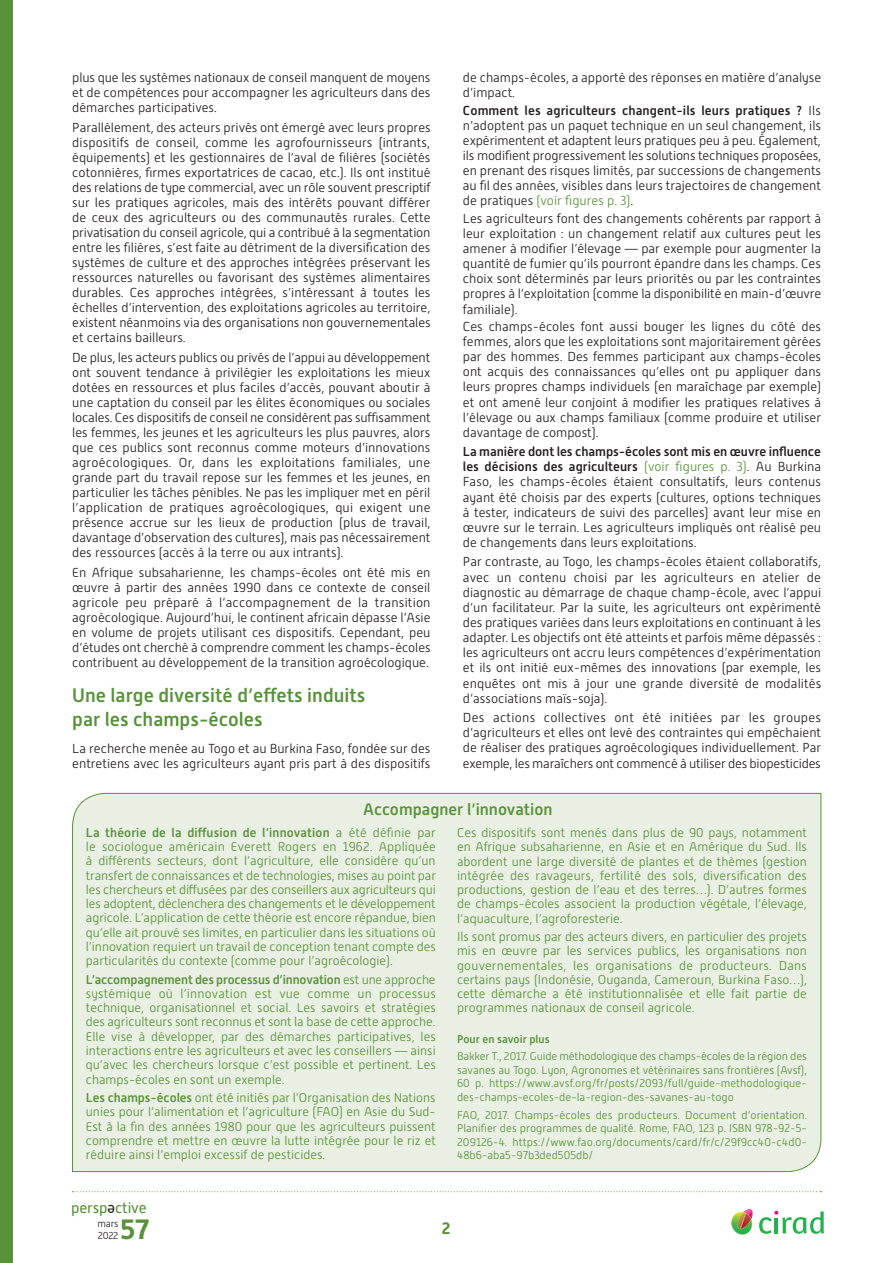
<style>
.page{position:relative;width:893px;height:1263px;background:#fff}
.page>*{position:absolute;margin:0;border:0;box-sizing:border-box;transform-origin:0 0}
.t1{font:700 27.9px "Alwyn New";color:#59923a}
.t2{font:500 19.5px/24px "Alwyn New";color:#59923a}
.t3{font:500 16.5px "Alwyn New";color:#59923a}
.t4{font:700 16.5px "Alwyn New";color:#59923a}
.t5{font:15.15px "Alwyn New";letter-spacing:-.01em;color:#59923a}
.t6{font:15.15px "Alwyn New";color:#231f20}
.t7{font:300 13.05px/15.1px "Alwyn New";color:#231f20;text-align:justify}
.t8{font:300 12.75px/14.2px "Alwyn New";color:#59923a;text-align:justify}
.t9{font:300 11.25px/13.5px "Alwyn New";color:#59923a;text-align:justify}
.t10{font:500 11.25px "Alwyn New";color:#59923a}
.t11{font:300 10.05px/12px "Alwyn New";letter-spacing:-.025em;color:#231f20}
.s1{font-weight:500}
.s2{color:#59923a}
</style>
<div class="page">
<svg style="left:72px;top:1191px;width:750px;height:1px"></svg>
<div style="left:0;top:0;width:13px;height:1263px;background:#59923a"></div>
<svg style="left:731px;top:1209px;width:22px;height:26px"></svg>
<svg style="left:759px;top:1211px;width:65px;height:23px"></svg>
<div style="left:72px;top:793px;width:749px;height:379px;background:#e9efe3"></div>
<p class="t7" style="left:463px;top:70px;width:360px">de champs-écoles, a apporté des réponses en matière d’analyse d’impact.</p>
<p class="t7" style="left:463px;top:103px;width:360px"><span class="s1">Comment les agriculteurs changent-ils leurs pratiques ?</span> Ils n’adoptent pas un paquet technique en un seul changement, ils expérimentent et adaptent leurs pratiques peu à peu. Également, ils modifient progressivement les solutions techniques proposées, en prenant des risques limités, par successions de changements au fil des années, visibles dans leurs trajectoires de changement de pratiques <span class="s2">(voir figures p. 3)</span>.</p>
<p class="t7" style="left:463px;top:211px;width:360px">Les agriculteurs font des changements cohérents par rapport à leur exploitation : un changement relatif aux cultures peut les amener à modifier l’élevage — par exemple pour augmenter la quantité de fumier qu’ils pourront épandre dans les champs. Ces choix sont déterminés par leurs priorités ou par les contraintes propres à l’exploitation (comme la disponibilité en main-d’œuvre familiale).</p>
<p class="t7" style="left:463px;top:319px;width:360px">Ces champs-écoles font aussi bouger les lignes du côté des femmes, alors que les exploitations sont majoritairement gérées par des hommes. Des femmes participant aux champs-écoles ont acquis des connaissances qu’elles ont pu appliquer dans leurs propres champs individuels (en maraîchage par exemple) et ont amené leur conjoint à modifier les pratiques relatives à l’élevage ou aux champs familiaux (comme produire et utiliser davantage de compost).</p>
<p class="t7" style="left:463px;top:444px;width:360px"><span class="s1">La manière dont les champs-écoles sont mis en œuvre influence les décisions des agriculteurs</span> <span class="s2">(voir figures p. 3)</span>. Au Burkina Faso, les champs-écoles étaient consultatifs, leurs contenus ayant été choisis par des experts (cultures, options techniques à tester, indicateurs de suivi des parcelles) avant leur mise en œuvre sur le terrain. Les agriculteurs impliqués ont réalisé peu de changements dans leurs exploitations.</p>
<p class="t7" style="left:463px;top:554px;width:360px">Par contraste, au Togo, les champs-écoles étaient collaboratifs, avec un contenu choisi par les agriculteurs en atelier de diagnostic au démarrage de chaque champ-école, avec l’appui d’un facilitateur. Par la suite, les agriculteurs ont expérimenté des pratiques variées dans leurs exploitations en continuant à les adapter. Les objectifs ont été atteints et parfois même dépassés : les agriculteurs ont accru leurs compétences d’expérimentation et ils ont initié eux-mêmes des innovations (par exemple, les enquêtes ont mis à jour une grande diversité de modalités d’associations maïs-soja).</p>
<p class="t7" style="left:463px;top:710px;width:360px">Des actions collectives ont été initiées par les groupes d’agriculteurs et elles ont levé des contraintes qui empêchaient de réaliser des pratiques agroécologiques individuellement. Par exemple, les maraîchers ont commencé à utiliser des biopesticides</p>
<p class="t3" style="left:363px;top:799px;width:191px">Accompagner l’innovation</p>
<p class="t8" style="left:86px;top:825px;width:352px"><span class="s1">La théorie de la diffusion de l’innovation</span> a été définie par le sociologue américain Everett Rogers en 1962. Appliquée à différents secteurs, dont l’agriculture, elle considère qu’un transfert de connaissances et de technologies, mises au point par les chercheurs et diffusées par des conseillers aux agriculteurs qui les adoptent, déclenchera des changements et le développement agricole. L’application de cette théorie est encore répandue, bien qu’elle ait prouvé ses limites, en particulier dans les situations où l’innovation requiert un travail de conception tenant compte des particularités du contexte (comme pour l’agroécologie).</p>
<p class="t8" style="left:86px;top:972px;width:352px"><span class="s1">L’accompagnement des processus d’innovation</span> est une approche systémique où l’innovation est vue comme un processus technique, organisationnel et social. Les savoirs et stratégies des agriculteurs sont reconnus et sont la base de cette approche.<br>Elle vise à développer, par des démarches participatives, les interactions entre les agriculteurs et avec les conseillers — ainsi qu’avec les chercheurs lorsque c’est possible et pertinent. Les champs-écoles en sont un exemple.</p>
<p class="t8" style="left:86px;top:1090px;width:351px"><span class="s1">Les champs-écoles</span> ont été initiés par l’Organisation des Nations unies pour l’alimentation et l’agriculture (FAO) en Asie du Sud-Est à la fin des années 1980 pour que les agriculteurs puissent comprendre et mettre en œuvre la lutte intégrée pour le riz et réduire ainsi l’emploi excessif de pesticides.</p>
<p class="t7" style="left:72px;top:70px;width:360px">plus que les systèmes nationaux de conseil manquent de moyens et de compétences pour accompagner les agriculteurs dans des démarches participatives.</p>
<p class="t7" style="left:72px;top:120px;width:360px">Parallèlement, des acteurs privés ont émergé avec leurs propres dispositifs de conseil, comme les agrofournisseurs (intrants, équipements) et les gestionnaires de l’aval de filières (sociétés cotonnières, firmes exportatrices de cacao, etc.). Ils ont institué des relations de type commercial, avec un rôle souvent prescriptif sur les pratiques agricoles, mais des intérêts pouvant différer de ceux des agriculteurs ou des communautés rurales. Cette privatisation du conseil agricole, qui a contribué à la segmentation entre les filières, s’est faite au détriment de la diversification des systèmes de culture et des approches intégrées préservant les ressources naturelles ou favorisant des systèmes alimentaires durables. Ces approches intégrées, s’intéressant à toutes les échelles d’intervention, des exploitations agricoles au territoire, existent néanmoins via des organisations non gouvernementales et certains bailleurs.</p>
<p class="t7" style="left:72px;top:350px;width:360px">De plus, les acteurs publics ou privés de l’appui au développement ont souvent tendance à privilégier les exploitations les mieux dotées en ressources et plus faciles d’accès, pouvant aboutir à une captation du conseil par les élites économiques ou sociales locales. Ces dispositifs de conseil ne considèrent pas suffisamment les femmes, les jeunes et les agriculteurs les plus pauvres, alors que ces publics sont reconnus comme moteurs d’innovations agroécologiques. Or, dans les exploitations familiales, une grande part du travail repose sur les femmes et les jeunes, en particulier les tâches pénibles. Ne pas les impliquer met en péril l’application de pratiques agroécologiques, qui exigent une présence accrue sur les lieux de production (plus de travail, davantage d’observation des cultures), mais pas nécessairement des ressources (accès à la terre ou aux intrants).</p>
<p class="t7" style="left:72px;top:565px;width:360px">En Afrique subsaharienne, les champs-écoles ont été mis en œuvre à partir des années 1990 dans ce contexte de conseil agricole peu préparé à l’accompagnement de la transition agroécologique. Aujourd’hui, le continent africain dépasse l’Asie en volume de projets utilisant ces dispositifs. Cependant, peu d’études ont cherché à comprendre comment les champs-écoles contribuent au développement de la transition agroécologique.</p>
<h2 class="t2" style="left:72px;top:684px;width:295px">Une large diversité d’effets induits par les champs-écoles</h2>
<p class="t7" style="left:72px;top:741px;width:360px">La recherche menée au Togo et au Burkina Faso, fondée sur des entretiens avec les agriculteurs ayant pris part à des dispositifs</p>
<p class="t8" style="left:457px;top:825px;width:351px">Ces dispositifs sont menés dans plus de 90 pays, notamment en Afrique subsaharienne, en Asie et en Amérique du Sud. Ils abordent une large diversité de plantes et de thèmes (gestion intégrée des ravageurs, fertilité des sols, diversification des productions, gestion de l’eau et des terres…). D’autres formes de champs-écoles associent la production végétale, l’élevage, l’aquaculture, l’agroforesterie.</p>
<p class="t8" style="left:457px;top:929px;width:351px">Ils sont promus par des acteurs divers, en particulier des projets mis en œuvre par les services publics, les organisations non gouvernementales, les organisations de producteurs. Dans certains pays (Indonésie, Ouganda, Cameroun, Burkina Faso…), cette démarche a été institutionnalisée et elle fait partie de programmes nationaux de conseil agricole.</p>
<p class="t10" style="left:457px;top:1032px;width:94px">Pour en savoir plus</p>
<p class="t9" style="left:457px;top:1050px;width:351px">Bakker T., 2017. Guide méthodologique des champs-écoles de la région des savanes au Togo. Lyon, Agronomes et vétérinaires sans frontières (Avsf), 60 p. https://www.avsf.org/fr/posts/2093/full/guide-methodologique&shy;des-champs-ecoles-de-la-region-des-savanes-au-togo</p>
<p class="t9" style="left:457px;top:1108px;width:352px">FAO, 2017. Champs-écoles des producteurs. Document d’orientation.<br>Planifier des programmes de qualité. Rome, FAO, 123 p. ISBN 978-92-5- 209126-4. https://www.fao.org/documents/card/fr/c/29f9cc40-c4d0- 48b6-aba5-97b3ded505db/</p>
<p class="t5" style="left:71px;top:1199px;width:77px">persp ctive</p>
<p class="t6" style="left:115px;top:1219px;width:9px;rotate:-180deg">e</p>
<h1 class="t1" style="left:121px;top:1213px;width:30px">57</h1>
<p class="t11" style="left:98px;top:1217px;width:22px">mars<br>2022</p>
<p class="t4" style="left:442px;top:1219px;width:10px">2</p>
</div>
